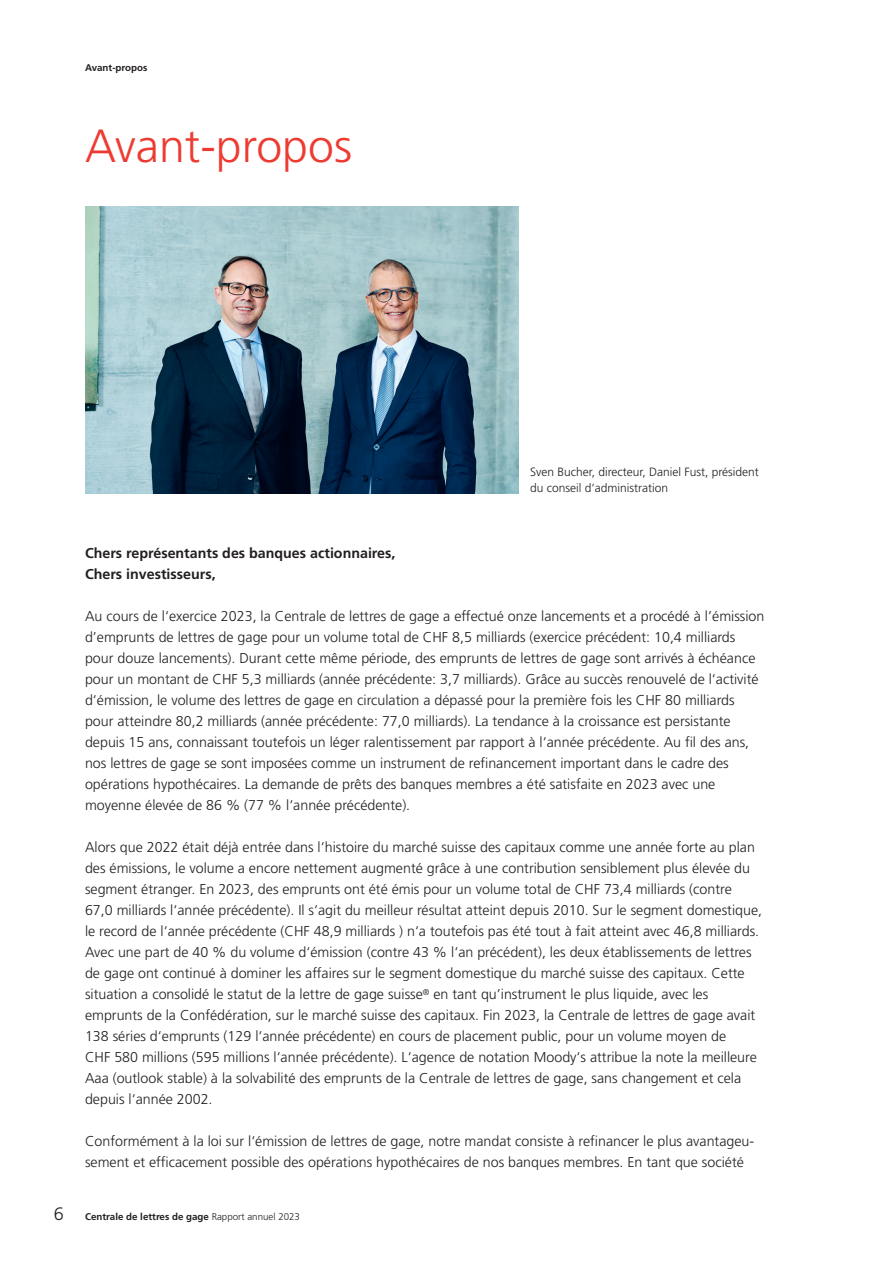
<style>
.page{position:relative;width:893px;height:1263px;background:#fff}
.page>*{position:absolute;margin:0;border:0;box-sizing:border-box;transform-origin:0 0}
.t1{font:300 46.5px "Frutiger LT Pro";color:#ee3b32}
.t2{font:300 14.25px/21px "Frutiger LT Pro";color:#231f20}
.t3{font:700 14.25px/21px "Frutiger LT Pro";color:#231f20}
.t4{font:300 12px/16.5px "Frutiger LT Pro";color:#231f20}
.t5{font:700 9.75px "Frutiger LT Pro";color:#231f20}
.s1{font-weight:300;font-size:18px}
.s2{font-weight:300}
</style>
<div class="page">
<img style="left:85px;top:206px;width:434px;height:287px">
<p class="t5" style="left:85px;top:62px;width:64px">Avant-propos</p>
<h1 class="t1" style="left:85px;top:119px;width:269px">Avant-propos</h1>
<p class="t4" style="left:530px;top:463px;width:230px">Sven Bucher, directeur, Daniel Fust, président du conseil d‘administration</p>
<p class="t3" style="left:85px;top:543px;width:312px">Chers représentants des banques actionnaires,<br>Chers investisseurs,</p>
<p class="t2" style="left:85px;top:606px;width:681px">Au cours de l‘exercice 2023, la Centrale de lettres de gage a effectué onze lancements et a procédé à l’émission d’emprunts de lettres de gage pour un volume total de CHF 8,5 milliards (exercice précédent: 10,4 milliards pour douze lancements). Durant cette même période, des emprunts de lettres de gage sont arrivés à échéance pour un montant de CHF 5,3 milliards (année précédente: 3,7 milliards). Grâce au succès renouvelé de l‘activité d‘émission, le volume des lettres de gage en circulation a dépassé pour la première fois les CHF 80 milliards pour atteindre 80,2 milliards (année précédente: 77,0 milliards). La tendance à la croissance est persistante depuis 15 ans, connaissant toutefois un léger ralentissement par rapport à l‘année précédente. Au fil des ans, nos lettres de gage se sont imposées comme un instrument de refinancement important dans le cadre des opérations hypothécaires. La demande de prêts des banques membres a été satisfaite en 2023 avec une moyenne élevée de 86 % (77 % l‘année précédente).</p>
<p class="t2" style="left:85px;top:837px;width:679px">Alors que 2022 était déjà entrée dans l‘histoire du marché suisse des capitaux comme une année forte au plan des émissions, le volume a encore nettement augmenté grâce à une contribution sensiblement plus élevée du segment étranger. En 2023, des emprunts ont été émis pour un volume total de CHF 73,4 milliards (contre 67,0 milliards l‘année précédente). Il s‘agit du meilleur résultat atteint depuis 2010. Sur le segment domestique, le record de l‘année précédente (CHF 48,9 milliards ) n‘a toutefois pas été tout à fait atteint avec 46,8 milliards.<br>Avec une part de 40 % du volume d‘émission (contre 43 % l‘an précédent), les deux établissements de lettres de gage ont continué à dominer les affaires sur le segment domestique du marché suisse des capitaux. Cette situation a consolidé le statut de la lettre de gage suisse<sup>®</sup> en tant qu’instrument le plus liquide, avec les emprunts de la Confédération, sur le marché suisse des capitaux. Fin 2023, la Centrale de lettres de gage avait 138 séries d‘emprunts (129 l‘année précédente) en cours de placement public, pour un volume moyen de<br>CHF 580 millions (595 millions l‘année précédente). L‘agence de notation Moody‘s attribue la note la meilleure Aaa (outlook stable) à la solvabilité des emprunts de la Centrale de lettres de gage, sans changement et cela depuis l‘année 2002.</p>
<p class="t2" style="left:85px;top:1131px;width:671px">Conformément à la loi sur l‘émission de lettres de gage, notre mandat consiste à refinancer le plus avantageu&shy;sement et efficacement possible des opérations hypothécaires de nos banques membres. En tant que société</p>
<p class="t5" style="left:54px;top:1211px;width:248px"><span class="s1">6</span> Centrale de lettres de gage <span class="s2">Rapport annuel 2023</span></p>
</div>
